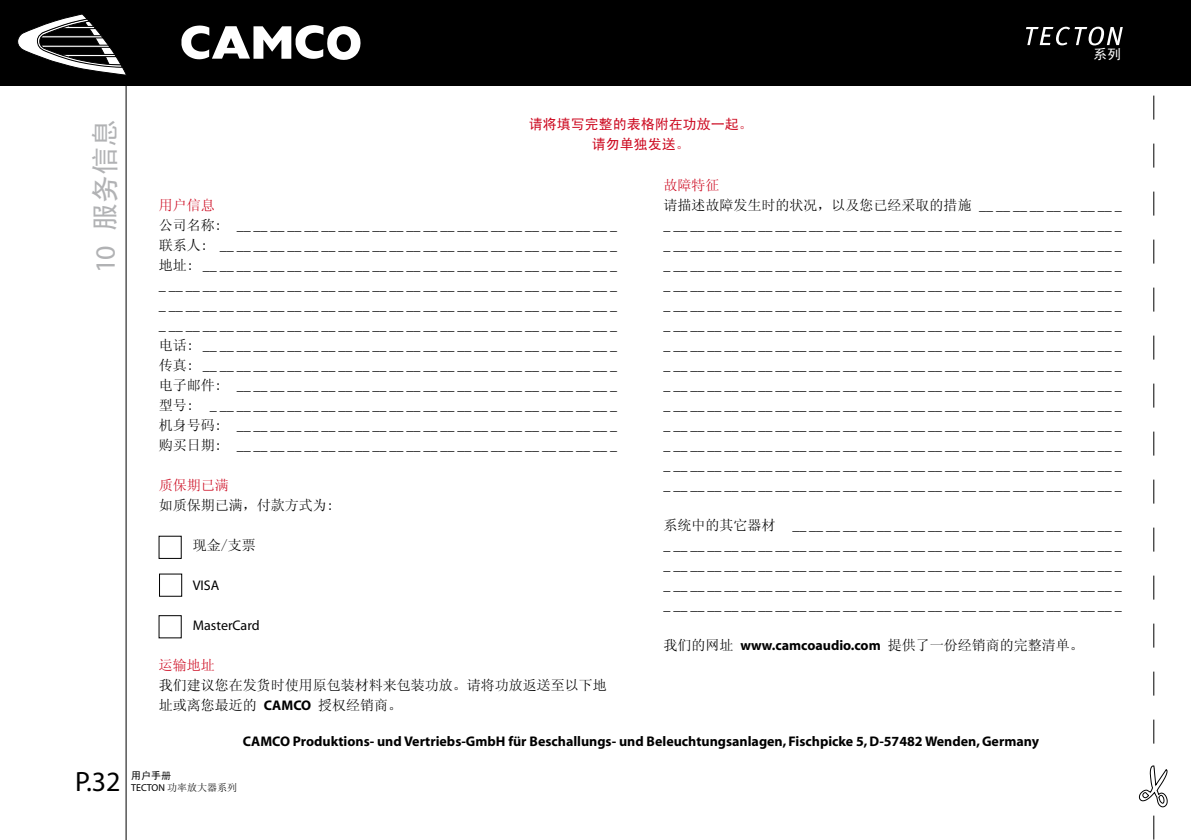
<style>
.page{position:relative;width:1191px;height:840px;background:#fff}
.page>*{position:absolute;margin:0;border:0;box-sizing:border-box;transform-origin:0 0}
.t1{font:28px "Sim Hei";color:#b1b2b4}
.t2{font:28px "Myriad";color:#000}
.t3{font:14px/20px "Myriad";color:#000}
.t4{font:14px/20px "Sim Sun";color:#000}
.t5{font:700 14px "Myriad";color:#000}
.t6{font:14px/20px "Sim Hei";color:#cc071e;text-align:center}
.t7{font:14px "Sim Sun";color:#cc071e}
.t8{font:14px "Sim Hei";color:#fff}
.t9{font:10px "Sim Sun";color:#000}
.t10{font:10px "Sim Hei";color:#000}
.s1{font-family:"Myriad"}
.s2{font-family:"Sim Sun"}
.s3{font-family:"Myriad";font-weight:700}
.s4{color:#cc071e}
</style>
<div class="page">
<div style="left:0;top:0;width:1191px;height:85px;background:#000"></div>
<svg style="left:181px;top:25px;width:179px;height:35px"></svg>
<hr style="left:126px;top:0;width:1px;height:839px;background:#000">
<svg style="left:1026px;top:27px;width:96px;height:18px"></svg>
<svg style="left:17px;top:14px;width:109px;height:61px"></svg>
<div style="left:159px;top:573px;width:23px;height:23px;border:1px solid #000"></div>
<svg style="left:1139px;top:85px;width:28px;height:754px"></svg>
<h1 class="t1" style="left:91px;top:272px;width:155px;rotate:-90deg"><span class="s1">1 0</span> 服务信息</h1>
<p class="t6" style="left:529px;top:114px;width:225px">请将填写完整的表格附在功放一起。请勿单独发送。</p>
<p class="t8" style="left:1093px;top:47px;width:29px">系列</p>
<p class="t7" style="left:159px;top:198px;width:57px">用户信息</p>
<p class="t3" style="left:159px;top:215px;width:460px"><span class="s2">公司名称:</span> _____________________________________________<br><span class="s2">联系人:</span> _ __ __ __ __ __ __ __ __ __ __ __ __ __ __ __ __ __ __ __ __ __ __ __<span class="s2">地址:</span> _ __ __ __ __ __ __ __ __ __ __ __ __ __ __ __ __ __ __ __ __ __ __ __ __ _ __ __ __ __ __ __ __ __ __ __ __ __ __ __ __ __ __ __ __ __ __ __ __ __ __ __ _ _ __ __ __ __ __ __ __ __ __ __ __ __ __ __ __ __ __ __ __ __ __ __ __ __ __ __ _ _ __ __ __ __ __ __ __ __ __ __ __ __ __ __ __ __ __ __ __ __ __ __ __ __ __ __ _<span class="s2">电话:</span> _ __ __ __ __ __ __ __ __ __ __ __ __ __ __ __ __ __ __ __ __ __ __ __ __<span class="s2">传真:</span> _ __ __ __ __ __ __ __ __ __ __ __ __ __ __ __ __ __ __ __ __ __ __ __ __<span class="s2">电子邮件:</span> _____________________________________________<br><span class="s2">型号:</span> __ _ __ __ __ __ __ __ __ __ __ __ __ __ __ __ __ __ __ __ __ __ __ __ __<span class="s2">机身号码:</span> _____________________________________________<br><span class="s2">购买日期:</span> _____________________________________________</p>
<p class="t7" style="left:159px;top:478px;width:71px">质保期已满</p>
<p class="t4" style="left:159px;top:495px;width:176px">如质保期已满，付款方式为:</p>
<p class="t4" style="left:193px;top:535px;width:64px">现金/支票</p>
<p class="t3" style="left:193px;top:576px;width:28px">VISA</p>
<p class="t3" style="left:193px;top:615px;width:68px">MasterCard</p>
<p class="t7" style="left:159px;top:658px;width:57px">运输地址</p>
<p class="t4" style="left:159px;top:675px;width:450px">我们建议您在发货时使用原包装材料来包装功放。请将功放返送至以下地址或离您最近的 <span class="s3">CAMCO</span> 授权经销商。</p>
<p class="t4" style="left:663px;top:175px;width:320px"><span class="s4">故障特征<br></span>请描述故障发生时的状况，以及您已经采取的措施 <span class="s1">_________________</span></p>
<p class="t3" style="left:663px;top:215px;width:460px;text-align:justify">_ __ __ __ __ __ __ __ __ __ __ __ __ __ __ __ __ __ __ __ __ __ __ __ __ __ __ _ _ __ __ __ __ __ __ __ __ __ __ __ __ __ __ __ __ __ __ __ __ __ __ __ __ __ __ _ _ __ __ __ __ __ __ __ __ __ __ __ __ __ __ __ __ __ __ __ __ __ __ __ __ __ __ _ _ __ __ __ __ __ __ __ __ __ __ __ __ __ __ __ __ __ __ __ __ __ __ __ __ __ __ _ _ __ __ __ __ __ __ __ __ __ __ __ __ __ __ __ __ __ __ __ __ __ __ __ __ __ __ _ _ __ __ __ __ __ __ __ __ __ __ __ __ __ __ __ __ __ __ __ __ __ __ __ __ __ __ _ _ __ __ __ __ __ __ __ __ __ __ __ __ __ __ __ __ __ __ __ __ __ __ __ __ __ __ _ _ __ __ __ __ __ __ __ __ __ __ __ __ __ __ __ __ __ __ __ __ __ __ __ __ __ __ _ _ __ __ __ __ __ __ __ __ __ __ __ __ __ __ __ __ __ __ __ __ __ __ __ __ __ __ _ _ __ __ __ __ __ __ __ __ __ __ __ __ __ __ __ __ __ __ __ __ __ __ __ __ __ __ _ _ __ __ __ __ __ __ __ __ __ __ __ __ __ __ __ __ __ __ __ __ __ __ __ __ __ __ _ _ __ __ __ __ __ __ __ __ __ __ __ __ __ __ __ __ __ __ __ __ __ __ __ __ __ __ _ _ __ __ __ __ __ __ __ __ __ __ __ __ __ __ __ __ __ __ __ __ __ __ __ __ __ __ _ _ __ __ __ __ __ __ __ __ __ __ __ __ __ __ __ __ __ __ __ __ __ __ __ __ __ __ _</p>
<p class="t3" style="left:663px;top:515px;width:460px"><span class="s2">系统中的其它器材</span> _______________________________________<br>_ __ __ __ __ __ __ __ __ __ __ __ __ __ __ __ __ __ __ __ __ __ __ __ __ __ __ _ _ __ __ __ __ __ __ __ __ __ __ __ __ __ __ __ __ __ __ __ __ __ __ __ __ __ __ _ _ __ __ __ __ __ __ __ __ __ __ __ __ __ __ __ __ __ __ __ __ __ __ __ __ __ __ _ _ __ __ __ __ __ __ __ __ __ __ __ __ __ __ __ __ __ __ __ __ __ __ __ __ __ __ _</p>
<p class="t4" style="left:663px;top:635px;width:422px">我们的网址 <span class="s3">www.camcoaudio.com</span> 提供了一份经销商的完整清单。</p>
<p class="t5" style="left:243px;top:733px;width:798px">CAMCO Produktions- und Vertriebs-GmbH für Beschallungs- und Beleuchtungsanlagen, Fischpicke 5, D-57482 Wenden, Germany</p>
<p class="t10" style="left:131px;top:770px;width:41px">用户手册</p>
<h1 class="t2" style="left:75px;top:767px;width:47px">P.32</h1>
<p class="t9" style="left:131px;top:782px;width:107px"><span class="s1">TECTON</span> 功率放大器系列</p>
</div>
